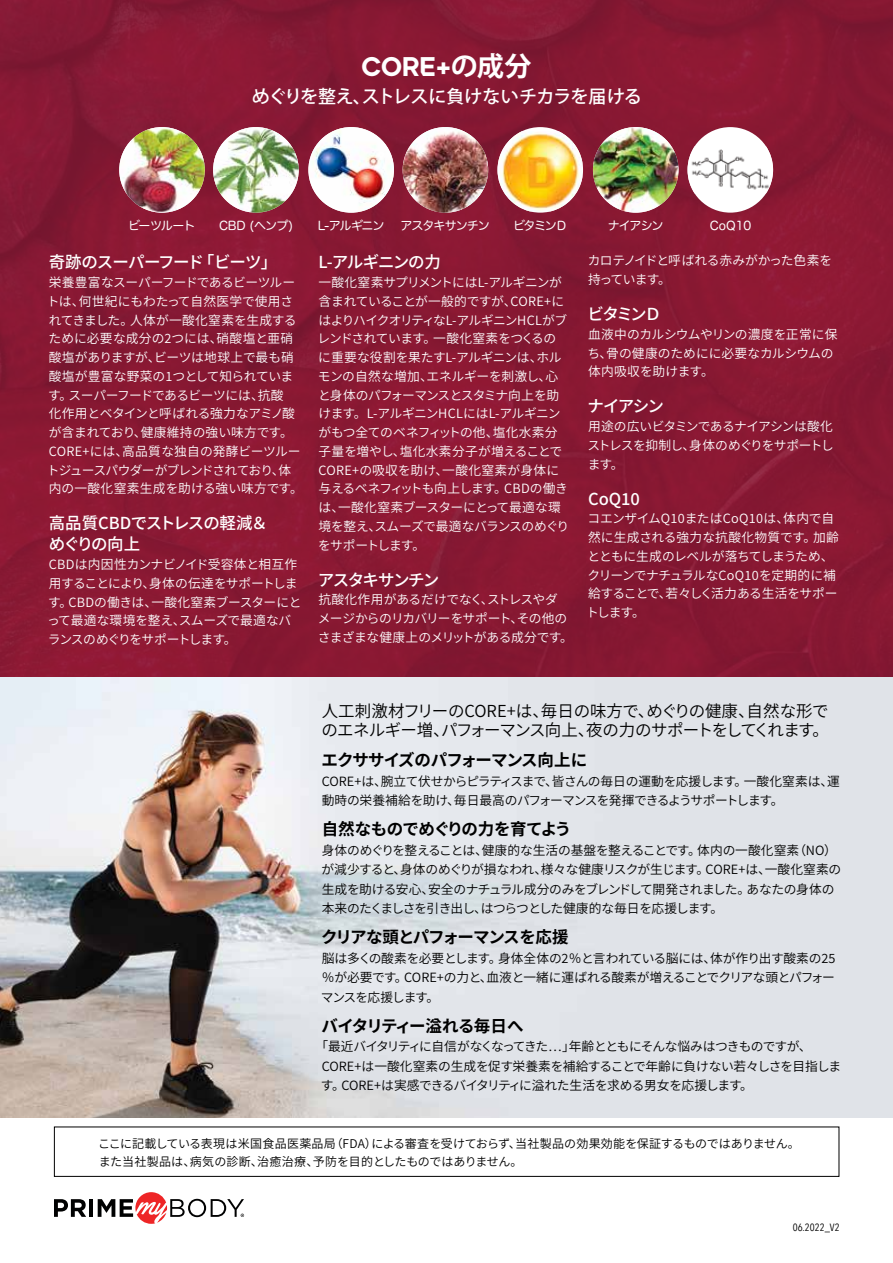
<style>
.page{position:relative;width:893px;height:1263px;background:#fff}
.page>*{position:absolute;margin:0;border:0;box-sizing:border-box;transform-origin:0 0}
.t1{font:900 27px "Ardela Edge X01";color:#fff}
.t2{font:500 18px "Koz Go Pro";letter-spacing:-.02em;color:#fff}
.t3{font:16.5px/19.5px "Source Han Sans JP";letter-spacing:-.03em;color:#000}
.t4{font:700 16.5px "Source Han Sans JP";letter-spacing:-.055em;color:#000}
.t5{font:500 16.5px "Source Han Sans JP";letter-spacing:-.07em;color:#fff}
.t6{font:500 16.5px/21px "Source Han Sans JP";letter-spacing:-.03em;color:#fff}
.t7{font:500 16.5px "Source Han Sans JP";letter-spacing:-.09em;color:#fff}
.t8{font:12.75px/18.8px "Source Han Sans JP";letter-spacing:-.02em;color:#fff}
.t9{font:12.75px/19.5px "Source Han Sans JP";letter-spacing:-.035em;color:#000}
.t10{font:12.75px/18.8px "Source Han Sans JP";color:#fff}
.t11{font:12px/18px "Source Han Sans JP";letter-spacing:.005em;color:#000}
.t12{font:12px "Hira Maru Pro W4";letter-spacing:-.08em;color:#fff}
.t13{font:10.5px "Avenir Next Condensed";color:#000}
.s1{font-family:"Koz Go Pr 6 N";font-weight:700}
</style>
<div class="page">
<img style="left:0;top:677px;width:893px;height:440px">
<div style="left:0;top:0;width:893px;height:677px;background:#851835"></div>
<svg style="left:54px;top:1199px;width:32px;height:18px"></svg>
<hr style="left:89px;top:1199px;width:4px;height:18px;background:#000101">
<svg style="left:98px;top:1192px;width:146px;height:32px"></svg>
<img style="left:119px;top:127px;width:86px;height:86px;border-radius:43px">
<img style="left:213px;top:127px;width:86px;height:86px;border-radius:43px">
<img style="left:308px;top:127px;width:86px;height:86px;border-radius:43px">
<img style="left:403px;top:127px;width:85px;height:86px;border-radius:43px">
<svg style="left:497px;top:127px;width:86px;height:86px"></svg>
<img style="left:497px;top:131px;width:85px;height:80px">
<img style="left:593px;top:127px;width:85px;height:86px;border-radius:43px">
<div style="left:687px;top:127px;width:86px;height:86px;background:#fff;border-radius:50%"></div>
<img style="left:687px;top:146px;width:86px;height:48px">
<div style="left:54px;top:1127px;width:785px;height:50px;border:1px solid #000"></div>
<h1 class="t1" style="left:362px;top:48px;width:171px">CORE+<span class="s1">の成分</span></h1>
<h2 class="t2" style="left:252px;top:85px;width:392px">めぐりを整え、ストレスに負けないチカラを届ける</h2>
<p class="t12" style="left:128px;top:215px;width:69px">ビーツルート</p>
<p class="t12" style="left:219px;top:215px;width:75px">CBD (ヘンプ)</p>
<p class="t12" style="left:318px;top:215px;width:68px">L-アルギニン</p>
<p class="t12" style="left:400px;top:215px;width:91px">アスタキサンチン</p>
<p class="t12" style="left:513px;top:215px;width:56px">ビタミンＤ</p>
<p class="t12" style="left:608px;top:215px;width:57px">ナイアシン</p>
<p class="t12" style="left:710px;top:215px;width:43px">CoQ10</p>
<p class="t5" style="left:49px;top:253px;width:222px">奇跡のスーパーフード ｢ビーツ｣</p>
<p class="t8" style="left:47px;top:273px;width:257px">栄養豊富なスーパーフードであるビーツルートは、何世紀にもわたって自然医学で使用されてきました。人体が一酸化窒素を生成するために必要な成分の2つには、硝酸塩と亜硝酸塩がありますが、ビーツは地球上で最も硝酸塩が豊富な野菜の1つとして知られています。スーパーフードであるビーツには、抗酸<br>化作用とベタインと呼ばれる強力なアミノ酸が含まれており、健康維持の強い味方です。<br>CORE+には、高品質な独自の発酵ビーツルートジュースパウダーがブレンドされており、体内の一酸化窒素生成を助ける強い味方です。</p>
<p class="t6" style="left:49px;top:513px;width:220px">高品質CBDでストレスの軽減＆めぐりの向上</p>
<p class="t8" style="left:47px;top:555px;width:256px">CBDは内因性カンナビノイド受容体と相互作用することにより、身体の伝達をサポートします。CBDの働きは、一酸化窒素ブースターにとって最適な環境を整え、スムーズで最適なバランスのめぐりをサポートします。</p>
<p class="t5" style="left:318px;top:253px;width:124px">L-アルギニンの力</p>
<p class="t8" style="left:318px;top:273px;width:253px">一酸化窒素サプリメントにはL-アルギニンが含まれていることが一般的ですが、CORE+にはよりハイクオリティなL-アルギニンHCLがブレンドされています。一酸化窒素をつくるのに重要な役割を果たすL-アルギニンは、ホルモンの自然な増加、エネルギーを刺激し、心と身体のパフォーマンスとスタミナ向上を助けます。L-アルギニンHCLにはL-アルギニンがもつ全てのベネフィットの他、塩化水素分子量を増やし、塩化水素分子が増えることで<br>CORE+の吸収を助け、一酸化窒素が身体に与えるベネフィットも向上します。CBDの働きは、一酸化窒素ブースターにとって最適な環境を整え、スムーズで最適なバランスのめぐりをサポートします。</p>
<p class="t7" style="left:318px;top:570px;width:123px">アスタキサンチン</p>
<p class="t8" style="left:318px;top:590px;width:257px">抗酸化作用があるだけでなく、ストレスやダメージからのリカバリーをサポート、その他のさまざまな健康上のメリットがある成分です。</p>
<p class="t8" style="left:588px;top:251px;width:246px">カロテノイドと呼ばれる赤みがかった色素を持っています。</p>
<p class="t5" style="left:588px;top:305px;width:75px">ビタミンＤ</p>
<p class="t10" style="left:587px;top:325px;width:251px">血液中のカルシウムやリンの濃度を正常に保ち、骨の健康のためにに必要なカルシウムの体内吸収を助けます。</p>
<p class="t5" style="left:588px;top:397px;width:78px">ナイアシン</p>
<p class="t8" style="left:587px;top:417px;width:248px;text-align:justify">用途の広いビタミンであるナイアシンは酸化ストレスを抑制し、身体のめぐりをサポートします。</p>
<p class="t5" style="left:588px;top:489px;width:54px">CoQ10</p>
<p class="t8" style="left:586px;top:509px;width:254px">コエンザイムQ10またはCoQ10は、体内で自然に生成される強力な抗酸化物質です。加齢とともに生成のレベルが落ちてしまうため、クリーンでナチュラルなCoQ10を定期的に補給することで、若々しく活力ある生活をサポートします。</p>
<p class="t3" style="left:321px;top:701px;width:509px">人工刺激材フリーのCORE+は、毎日の味方で、めぐりの健康、自然な形でのエネルギー増、パフォーマンス向上、夜の力のサポートをしてくれます。</p>
<p class="t4" style="left:321px;top:751px;width:267px">エクササイズのパフォーマンス向上に</p>
<p class="t9" style="left:322px;top:772px;width:520px">CORE+は、腕立て伏せからピラティスまで、皆さんの毎日の運動を応援します。一酸化窒素は、運動時の栄養補給を助け、毎日最高のパフォーマンスを発揮できるようサポートします。</p>
<p class="t4" style="left:322px;top:820px;width:251px">自然なものでめぐりの力を育てよう</p>
<p class="t9" style="left:322px;top:841px;width:521px">身体のめぐりを整えることは、健康的な生活の基盤を整えることです。体内の一酸化窒素（NO）が減少すると、身体のめぐりが損なわれ、様々な健康リスクが生じます。CORE+は、一酸化窒素の生成を助ける安心、安全のナチュラル成分のみをブレンドして開発されました。あなたの身体の本来のたくましさを引き出し、はつらつとした健康的な毎日を応援します。</p>
<p class="t4" style="left:321px;top:928px;width:249px">クリアな頭とパフォーマンスを応援</p>
<p class="t9" style="left:321px;top:949px;width:516px;text-align:justify">脳は多くの酸素を必要とします。身体全体の2％と言われている脳には、体が作り出す酸素の25％が必要です。CORE+の力と、血液と一緒に運ばれる酸素が増えることでクリアな頭とパフォーマンスを応援します。</p>
<p class="t4" style="left:321px;top:1016px;width:204px">バイタリティー溢れる毎日へ</p>
<p class="t9" style="left:321px;top:1037px;width:522px;text-indent:-5px">「最近バイタリティに自信がなくなってきた…」年齢とともにそんな悩みはつきものですが、<br>CORE+は一酸化窒素の生成を促す栄養素を補給することで年齢に負けない若々しさを目指します。CORE+は実感できるバイタリティに溢れた生活を求める男女を応援します。</p>
<p class="t11" style="left:98px;top:1134px;width:703px">ここに記載している表現は米国食品医薬品局（FDA）による審査を受けておらず、当社製品の効果効能を保証するものではありません。また当社製品は、病気の診断、治癒治療、予防を目的としたものではありません。</p>
<p class="t13" style="left:793px;top:1218px;width:48px">06.2022_V2</p>
</div>
